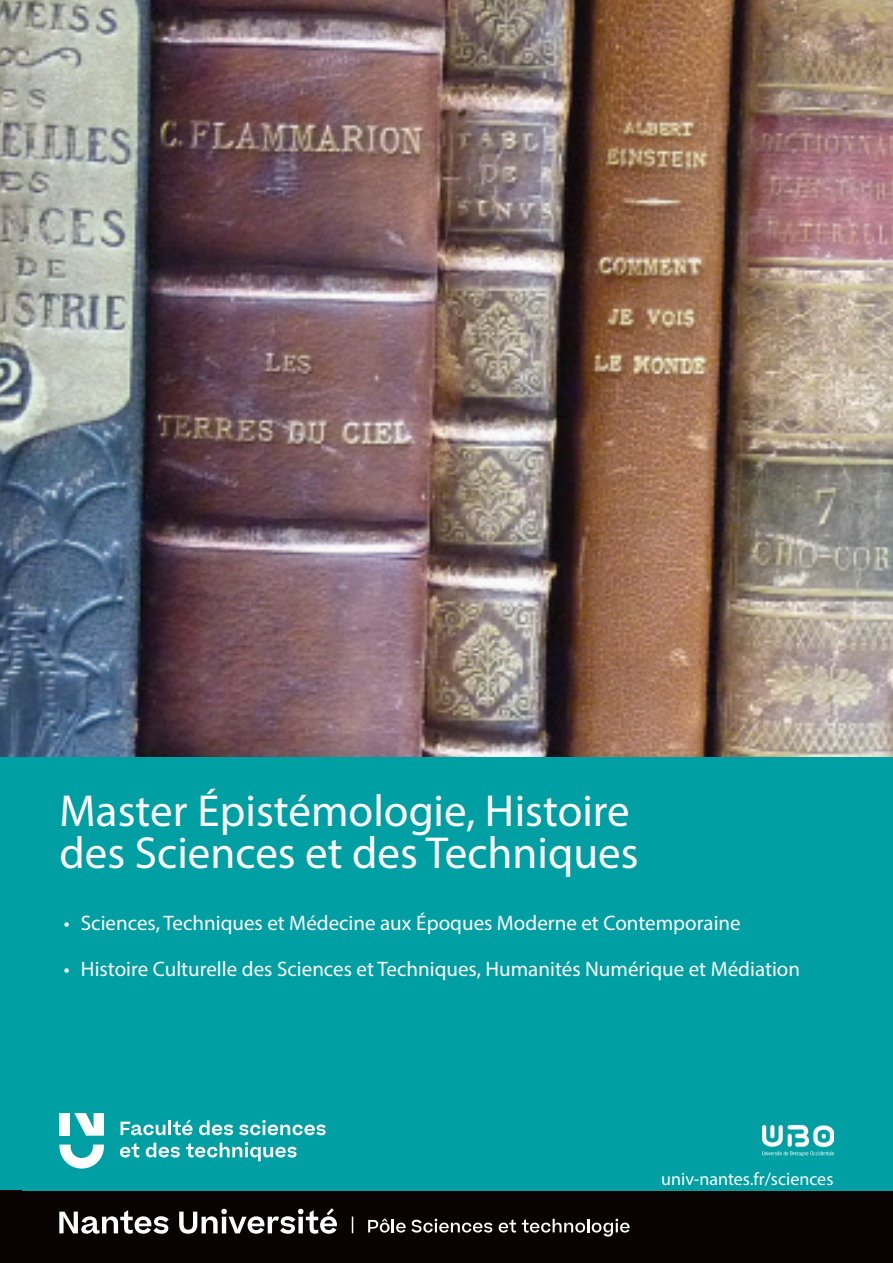
<style>
.page{position:relative;width:893px;height:1263px;background:#fff}
.page>*{position:absolute;margin:0;border:0;box-sizing:border-box;transform-origin:0 0}
.t1{font:45px/42px "Myriad Pro";color:#fff}
.t2{font:21px "Myriad Pro";color:#fff}
.t3{font:18px "Myriad Pro";color:#fff}
</style>
<div class="page">
<img style="left:0;top:0;width:893px;height:758px">
<div style="left:0;top:758px;width:893px;height:505px;background:#009fa3"></div>
<svg style="left:60px;top:1144px;width:44px;height:24px"></svg>
<svg style="left:74px;top:1113px;width:30px;height:23px"></svg>
<div style="left:60px;top:1113px;width:10px;height:23px;background:#fff"></div>
<svg style="left:121px;top:1121px;width:44px;height:14px"></svg>
<hr style="left:168px;top:1120px;width:3px;height:15px;background:#fff">
<svg style="left:173px;top:1119px;width:20px;height:16px"></svg>
<svg style="left:199px;top:1120px;width:34px;height:15px"></svg>
<svg style="left:239px;top:1120px;width:87px;height:15px"></svg>
<svg style="left:120px;top:1143px;width:19px;height:14px"></svg>
<svg style="left:146px;top:1142px;width:34px;height:15px"></svg>
<svg style="left:186px;top:1142px;width:111px;height:19px"></svg>
<div style="left:0;top:1191px;width:893px;height:72px;background:#080302"></div>
<svg style="left:59px;top:1208px;width:278px;height:26px"></svg>
<svg style="left:368px;top:1218px;width:124px;height:14px"></svg>
<svg style="left:499px;top:1219px;width:17px;height:13px"></svg>
<svg style="left:522px;top:1219px;width:108px;height:17px"></svg>
<svg style="left:352px;top:1216px;width:1px;height:17px"></svg>
<img style="left:762px;top:1126px;width:71px;height:29px">
<h1 class="t1" style="left:60px;top:789px;width:581px">Master Épistémologie, Histoire des Sciences et des Techniques</h1>
<p class="t2" style="left:64px;top:909px;width:678px">• Sciences, Techniques et Médecine aux Époques Moderne et Contemporaine</p>
<p class="t2" style="left:64px;top:956px;width:738px">• Histoire Culturelle des Sciences et Techniques, Humanités Numérique et Médiation</p>
<p class="t3" style="left:661px;top:1168px;width:174px">univ-nantes.fr/sciences</p>
</div>
